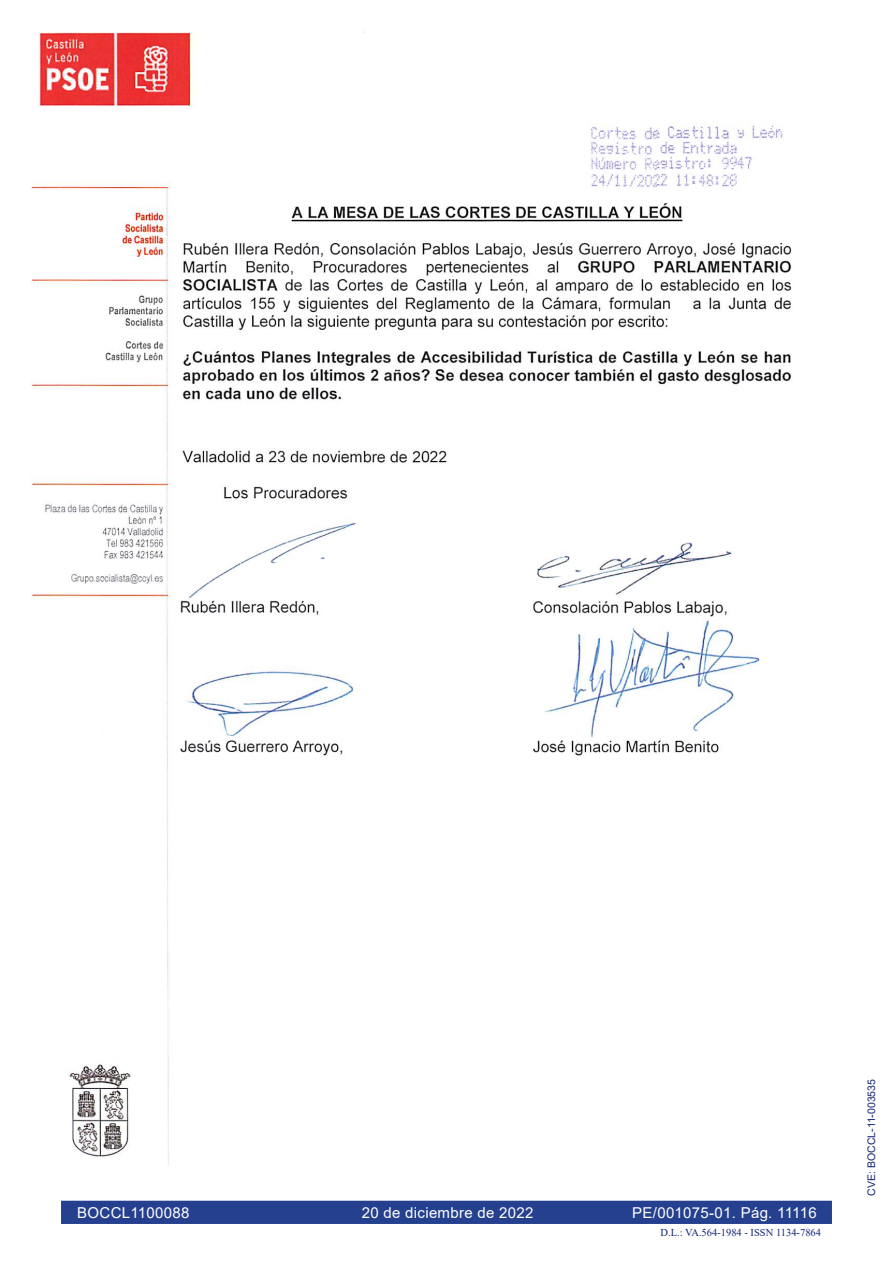
<style>
.page{position:relative;width:893px;height:1263px;background:#fff}
.page>*{position:absolute;margin:0;border:0;box-sizing:border-box;transform-origin:0 0}
.E_CVE{font:15px "Arial";letter-spacing:.02em;color:#fff}
.t1{font:10.5px "Times New Roman";color:#132477}
.t2{font:10.5px "Arial";color:#132477}
</style>
<div class="page">
<div style="left:60px;top:1200px;width:773px;height:25px;background:#25408f"></div>
<div style="left:60px;top:1199px;width:773px;height:26px;border:2px solid #fff"></div>
<img style="left:30px;top:31px;width:803px;height:1169px">
<p class="E_CVE" style="left:77px;top:1202px;width:114px">BOCCL1100088</p>
<p class="E_CVE" style="left:362px;top:1202px;width:173px">20 de diciembre de 2022</p>
<p class="E_CVE" style="left:632px;top:1202px;width:186px">PE/001075-01. Pág. 11116</p>
<p class="t1" style="left:661px;top:1225px;width:162px">D.L.: VA.564-1984 - ISSN 1134-7864</p>
<p class="t2" style="left:864px;top:1195px;width:118px;rotate:-90deg">CVE: BOCCL-11-003535</p>
</div>
